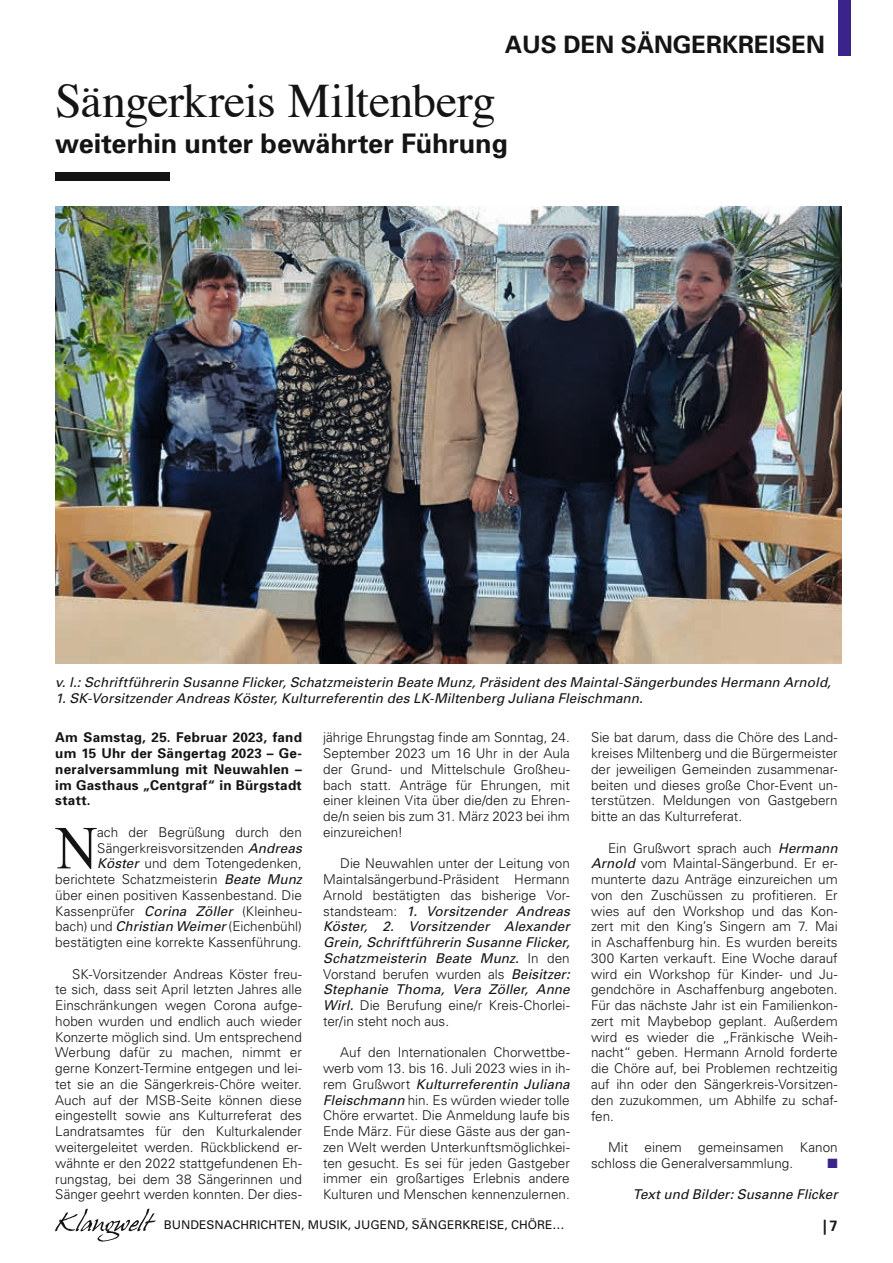
<style>
.page{position:relative;width:893px;height:1263px;background:#fff}
.page>*{position:absolute;margin:0;border:0;box-sizing:border-box;transform-origin:0 0}
.t1{font:61.05px "Times New Roman";color:#131413;scale:.94 1}
.t2{font:48px "Times";letter-spacing:-.015em;color:#131413}
.t3{font:700 27px "Univers 65";letter-spacing:-.005em;color:#131413}
.t4{font:700 24px "Univers 65";color:#131413}
.t5{font:700 15px "Univers 65";color:#131413}
.t6{font:300 13.5px/15.8px "Univers";color:#131413}
.t7{font:italic 13.5px/15.8px "Univers";color:#131413}
.t8{font:700 13.5px/15.8px "Univers 65";letter-spacing:.02em;color:#131413;text-align:justify}
.t9{font:13.5px "Zapf Dingbats ITC";color:#3a238a}
.t10{font:12px "Univers";color:#131413}
.s1{font-weight:400;font-style:italic}
</style>
<div class="page">
<svg style="left:55px;top:1209px;width:101px;height:32px"></svg>
<div style="left:838px;top:0;width:12px;height:55px;background:#3a238a"></div>
<div style="left:55px;top:172px;width:115px;height:9px;background:#131413"></div>
<img style="left:55px;top:207px;width:787px;height:456px">
<h3 class="t4" style="left:505px;top:30px;width:322px">AUS DEN SÄNGERKREISEN</h3>
<h2 class="t2" style="left:55px;top:56px;width:442px">Sängerkreis Miltenberg</h2>
<h3 class="t3" style="left:55px;top:127px;width:454px">weiterhin unter bewährter Führung</h3>
<p class="t7" style="left:55px;top:674px;width:781px">v.l.:Schriftführerin Susanne Flicker,Schatzmeisterin Beate Munz,Präsidentdes Maintal-Sängerbundes Hermann Arnold,<br>1.SK-VorsitzenderAndreas Köster,Kulturreferentin des LK-Miltenberg Juliana Fleischmann.</p>
<p class="t8" style="left:55px;top:730px;width:248px">Am Samstag, 25. Februar 2023, fand um 15 Uhr der Sängertag 2023 – Ge&shy;neralversammlung mit Neuwahlen – im Gasthaus „Centgraf“ in Bürgstadt statt.</p>
<h1 class="t1" style="left:56px;top:807px;width:46px">N</h1>
<p class="t6" style="left:55px;top:824px;width:252px;text-align:right">ach der Begrüßung durch den Sängerkreisvorsitzenden <span class="s1">Andreas Köster</span> und dem Totengedenken, berichtete Schatzmeisterin <span class="s1">Beate Munz </span>über einen positiven Kassenbestand. Die Kassenprüfer <span class="s1">Corina Zöller</span> (Kleinheu&shy;bach) und <span class="s1">Christian Weimer</span>(Eichenbühl) bestätigten eine korrekte Kassenführung.</p>
<p class="t6" style="left:55px;top:966px;width:248px;text-align:justify;text-indent:17px">SK-Vorsitzender Andreas Köster freu&shy;te sich, dass seit April letzten Jahres alle Einschränkungen wegen Corona aufge&shy;hoben wurden und endlich auch wieder Konzerte möglich sind. Um entsprechend Werbung dafür zu machen, nimmt er gerne Konzert-Termine entgegen und lei&shy;tet sie an die Sängerkreis-Chöre weiter.<br>Auch auf der MSB-Seite können diese eingestellt sowie ans Kulturreferat des Landratsamtes für den Kulturkalender weitergeleitet werden. Rückblickend er&shy;wähnte er den 2022 stattgefundenen Eh&shy;rungstag, bei dem 38 Sängerinnen und Sänger geehrt werden konnten. Der dies-</p>
<p class="t6" style="left:323px;top:730px;width:248px;text-align:justify">jährige Ehrungstag finde am Sonntag, 24.<br>September 2023 um 16 Uhr in der Aula der Grund- und Mittelschule Großheu&shy;bach statt. Anträge für Ehrungen, mit einer kleinen Vita über die/den zu Ehren&shy;de/n seien bis zum 31. März 2023 bei ihm einzureichen!</p>
<p class="t6" style="left:323px;top:856px;width:252px;text-indent:17px">Die Neuwahlen unter der Leitung von Maintalsängerbund-Präsident Hermann Arnold bestätigten das bisherige Vor&shy;s t a n d s te a m : <span class="s1">1. Vorsitzender Andreas Köster, 2. Vorsitzender Alexander Grein,Schriftführerin Susanne Flicker, Schatzmeisterin Beate Munz.</span> I n d e n Vorstand berufen wurden als <span class="s1">Beisitzer:<br>Stephanie Thoma, Vera Zöller, Anne Wirl.</span> Die Berufung eine/r Kreis-Chorlei&shy;ter/in steht noch aus.</p>
<p class="t6" style="left:323px;top:1045px;width:252px;text-indent:17px">Auf den Internationalen Chorwettbe&shy;werb vom 13. bis 16. Juli 2023 wies in ih&shy;re m G r u ßwo r t <span class="s1">Kulturreferentin Juliana Fleischmann</span> hin. Es würden wieder tolle Chöre erwartet. Die Anmeldung laufe bis Ende März. Für diese Gäste aus der gan&shy;zen Welt werden Unterkunftsmöglichkei&shy;ten gesucht. Es sei für jeden Gastgeber immer ein großartiges Erlebnis andere Kulturen und Menschen kennenzulernen.</p>
<p class="t6" style="left:591px;top:730px;width:248px;text-align:justify">Sie bat darum, dass die Chöre des Land&shy;kreises Miltenberg und die Bürgermeister der jeweiligen Gemeinden zusammenar&shy;beiten und dieses große Chor-Event un&shy;terstützen. Meldungen von Gastgebern bitte an das Kulturreferat.</p>
<p class="t6" style="left:591px;top:840px;width:252px;text-indent:17px">Ein Grußwort sprach auch <span class="s1">Hermann Arnold</span> vom Maintal-Sängerbund. Er er&shy;munterte dazu Anträge einzureichen um von den Zuschüssen zu profitieren. Er wies auf den Workshop und das Kon&shy;zert mit den King’s Singern am 7. Mai in Aschaffenburg hin. Es wurden bereits 300 Karten verkauft. Eine Woche darauf wird ein Workshop für Kinder- und Ju&shy;gendchöre in Aschaffenburg angeboten.<br>Für das nächste Jahr ist ein Familienkon&shy;zert mit Maybebop geplant. Außerdem wird es wieder die „Fränkische Weih&shy;nacht“ geben. Hermann Arnold forderte die Chöre auf, bei Problemen rechtzeitig auf ihn oder den Sängerkreis-Vorsitzen&shy;den zuzukommen, um Abhilfe zu schaf&shy;fen.</p>
<p class="t6" style="left:591px;top:1139px;width:248px;text-indent:17px">Mit einem gemeinsamen Kanon schloss die Generalversammlung.</p>
<p class="t9" style="left:827px;top:1157px;width:12px">■</p>
<p class="t7" style="left:633px;top:1187px;width:210px">Textund Bilder:Susanne Flicker</p>
<p class="t10" style="left:164px;top:1218px;width:402px">BUNDESNACHRICHTEN, MUSIK, JUGEND, SÄNGERKREISE, CHÖRE…</p>
<p class="t5" style="left:823px;top:1217px;width:16px">|7</p>
</div>
